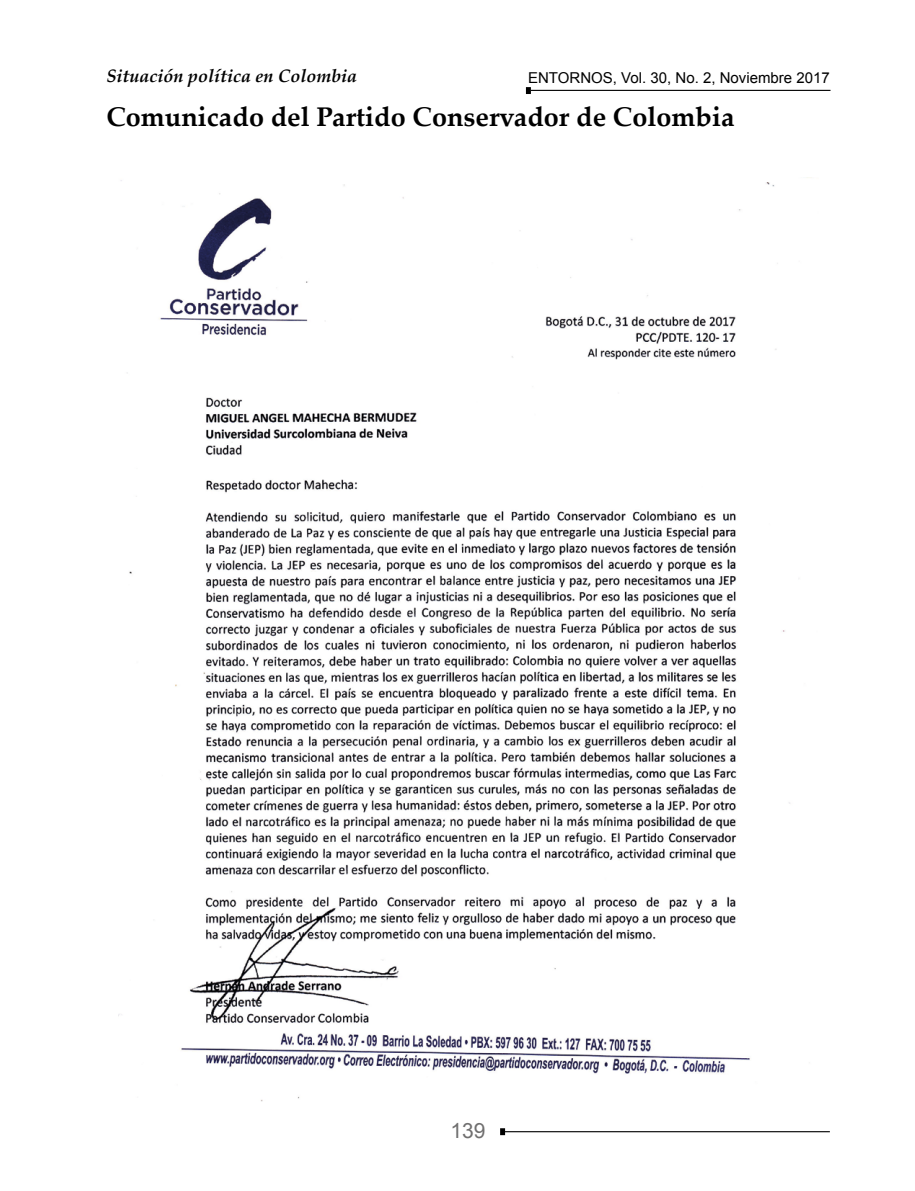
<style>
.page{position:relative;width:915px;height:1191px;background:#fff}
.page>*{position:absolute;margin:0;border:0;box-sizing:border-box;transform-origin:0 0}
.t1{font:700 27px "Palatino Linotype";color:#000}
.t2{font:21px "Arial";color:#706f6f}
.t3{font:italic 700 18px "Palatino Linotype";color:#000}
.t4{font:15px "Arial";color:#000}
</style>
<div class="page">
<hr style="left:530px;top:90px;width:300px;height:1px;background:#000">
<svg style="left:525px;top:87px;width:5px;height:7px"></svg>
<hr style="left:502px;top:1131px;width:327px;height:1px;background:#000">
<svg style="left:500px;top:1128px;width:5px;height:7px"></svg>
<img style="left:118px;top:177px;width:694px;height:924px">
<p class="t3" style="left:106px;top:63px;width:252px">Situación política en Colombia</p>
<p class="t1" style="left:106px;top:98px;width:629px">Comunicado del Partido Conservador de Colombia</p>
<p class="t4" style="left:528px;top:68px;width:303px">ENTORNOS, Vol. 30, No. 2, Noviembre 2017</p>
<p class="t2" style="left:450px;top:1116px;width:37px">139</p>
</div>
